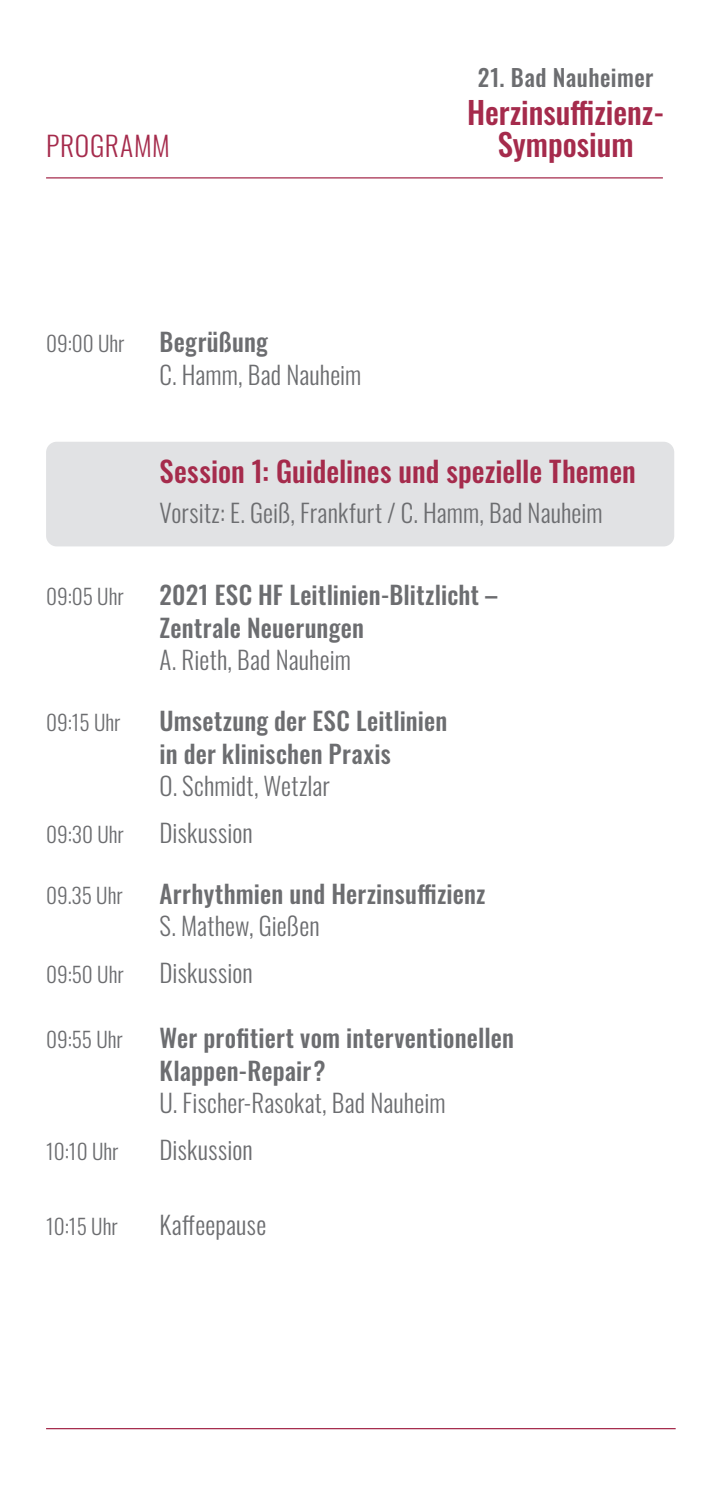
<style>
.page{position:relative;width:709px;height:1489px;background:#fff}
.page>*{position:absolute;margin:0;border:0;box-sizing:border-box;transform-origin:0 0}
.t1{font:500 31px/32px "Oswald";color:#a52b4c;text-align:center}
.t2{font:500 28.75px "Oswald";color:#a52b4c}
.t3{font:300 27.5px "Oswald";letter-spacing:.025em;color:#a52b4c}
.t4{font:500 25px/32.5px "Oswald";letter-spacing:.005em;color:#6c6d70}
.t5{font:300 25px "Oswald";letter-spacing:.005em;color:#6c6d70}
.t6{font:500 23.5px "Oswald";letter-spacing:.02em;color:#6c6d70}
.t7{font:300 21.25px "Oswald";color:#6c6d70}
</style>
<div class="page">
<hr style="left:46px;top:177px;width:617px;height:1px;background:#a52b4c">
<div style="left:46px;top:441px;width:628px;height:105px;background:#e1e2e4;border-radius:11px"></div>
<hr style="left:46px;top:1427px;width:629px;height:1px;background:#a52b4c">
<p class="t3" style="left:46px;top:121px;width:125px">PROGRAMM</p>
<p class="t7" style="left:46px;top:324px;width:80px">09:00 Uhr</p>
<p class="t4" style="left:159px;top:327px;width:110px">Begrüßung</p>
<p class="t5" style="left:159px;top:352px;width:203px">C. Hamm, Bad Nauheim</p>
<p class="t6" style="left:478px;top:65px;width:177px">21. Bad Nauheimer</p>
<p class="t1" style="left:467px;top:98px;width:199px">Herzinsuffizienz-<br>Symposium</p>
<p class="t2" style="left:159px;top:456px;width:478px">Session 1: Guidelines und spezielle Themen</p>
<p class="t5" style="left:159px;top:490px;width:444px">Vorsitz: E. Geiß, Frankfurt / C. Hamm, Bad Nauheim</p>
<p class="t7" style="left:46px;top:577px;width:79px">09:05 Uhr</p>
<p class="t4" style="left:159px;top:580px;width:340px">2021 ESC HF Leitlinien-Blitzlicht –<br>Zentrale Neuerungen</p>
<p class="t5" style="left:159px;top:638px;width:193px">A. Rieth, Bad Nauheim</p>
<p class="t7" style="left:46px;top:703px;width:76px">09:15 Uhr</p>
<p class="t4" style="left:159px;top:706px;width:289px">Umsetzung der ESC Leitlinien in der klinischen Praxis</p>
<p class="t5" style="left:159px;top:763px;width:172px">O. Schmidt, Wetzlar</p>
<p class="t7" style="left:46px;top:815px;width:79px">09:30 Uhr</p>
<p class="t5" style="left:159px;top:810px;width:95px">Diskussion</p>
<p class="t7" style="left:46px;top:876px;width:78px">09.35 Uhr</p>
<p class="t4" style="left:159px;top:878px;width:327px">Arrhythmien und Herzinsuffizienz</p>
<p class="t5" style="left:159px;top:903px;width:162px">S. Mathew, Gießen</p>
<p class="t7" style="left:46px;top:955px;width:79px">09:50 Uhr</p>
<p class="t5" style="left:159px;top:950px;width:95px">Diskussion</p>
<p class="t7" style="left:46px;top:1020px;width:78px">09:55 Uhr</p>
<p class="t4" style="left:159px;top:1023px;width:356px">Wer profitiert vom interventionellen<br>Klappen-Repair?</p>
<p class="t5" style="left:159px;top:1080px;width:287px">U. Fischer-Rasokat, Bad Nauheim</p>
<p class="t7" style="left:46px;top:1132px;width:74px">10:10 Uhr</p>
<p class="t5" style="left:159px;top:1127px;width:95px">Diskussion</p>
<p class="t7" style="left:46px;top:1207px;width:73px">10:15 Uhr</p>
<p class="t5" style="left:159px;top:1202px;width:108px">Kaffeepause</p>
</div>
